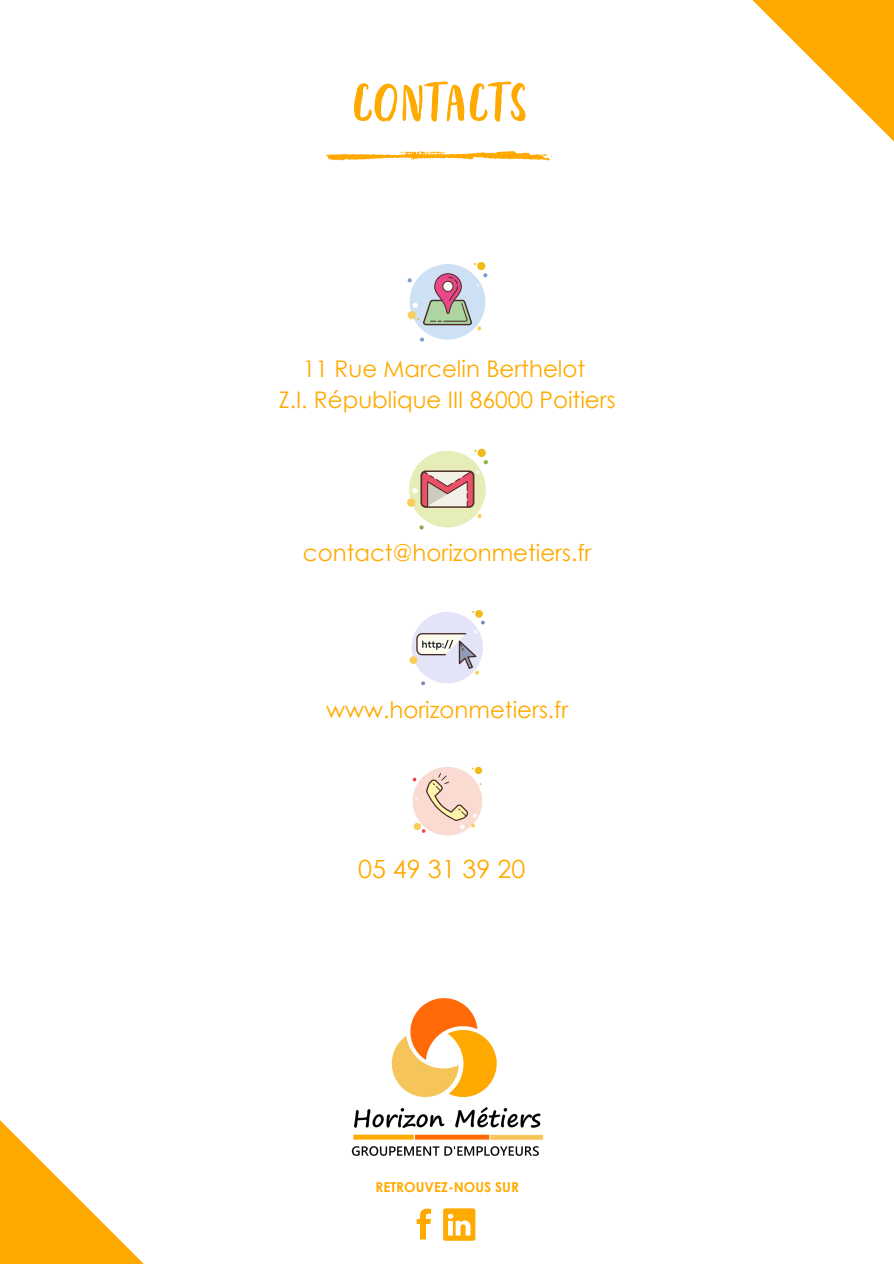
<style>
.page{position:relative;width:894px;height:1264px;background:#fff}
.page>*{position:absolute;margin:0;border:0;box-sizing:border-box;transform-origin:0 0}
.t1{font:53.7px "Rabbits Dummy";color:#fa0}
.t2{font:25.2px "Century Gothic";color:#fa0}
.t3{font:22.95px "Century Gothic";color:#fa0}
.t4{font:700 13.65px "Century Gothic";color:#fa0}
</style>
<div class="page">
<svg style="left:0;top:1120px;width:143px;height:143px"></svg>
<svg style="left:752px;top:0;width:141px;height:141px"></svg>
<svg style="left:416px;top:1208px;width:15px;height:31px"></svg>
<svg style="left:443px;top:1208px;width:32px;height:32px"></svg>
<img style="left:351px;top:998px;width:193px;height:158px">
<svg style="left:412px;top:767px;width:70px;height:68px"></svg>
<svg style="left:407px;top:449px;width:80px;height:80px"></svg>
<svg style="left:407px;top:262px;width:80px;height:79px"></svg>
<svg style="left:409px;top:610px;width:75px;height:75px"></svg>
<svg style="left:326px;top:151px;width:226px;height:10px"></svg>
<p class="t1" style="left:352px;top:66px;width:177px">CONTACTS</p>
<p class="t3" style="left:303px;top:354px;width:284px">11 Rue Marcelin Berthelot</p>
<p class="t3" style="left:279px;top:385px;width:338px">Z.I. République III 86000 Poitiers</p>
<p class="t3" style="left:303px;top:538px;width:290px">contact@horizonmetiers.fr</p>
<p class="t3" style="left:326px;top:695px;width:244px">www.horizonmetiers.fr</p>
<p class="t2" style="left:358px;top:852px;width:168px">05 49 31 39 20</p>
<p class="t4" style="left:375px;top:1178px;width:145px">RETROUVEZ-NOUS SUR</p>
</div>
